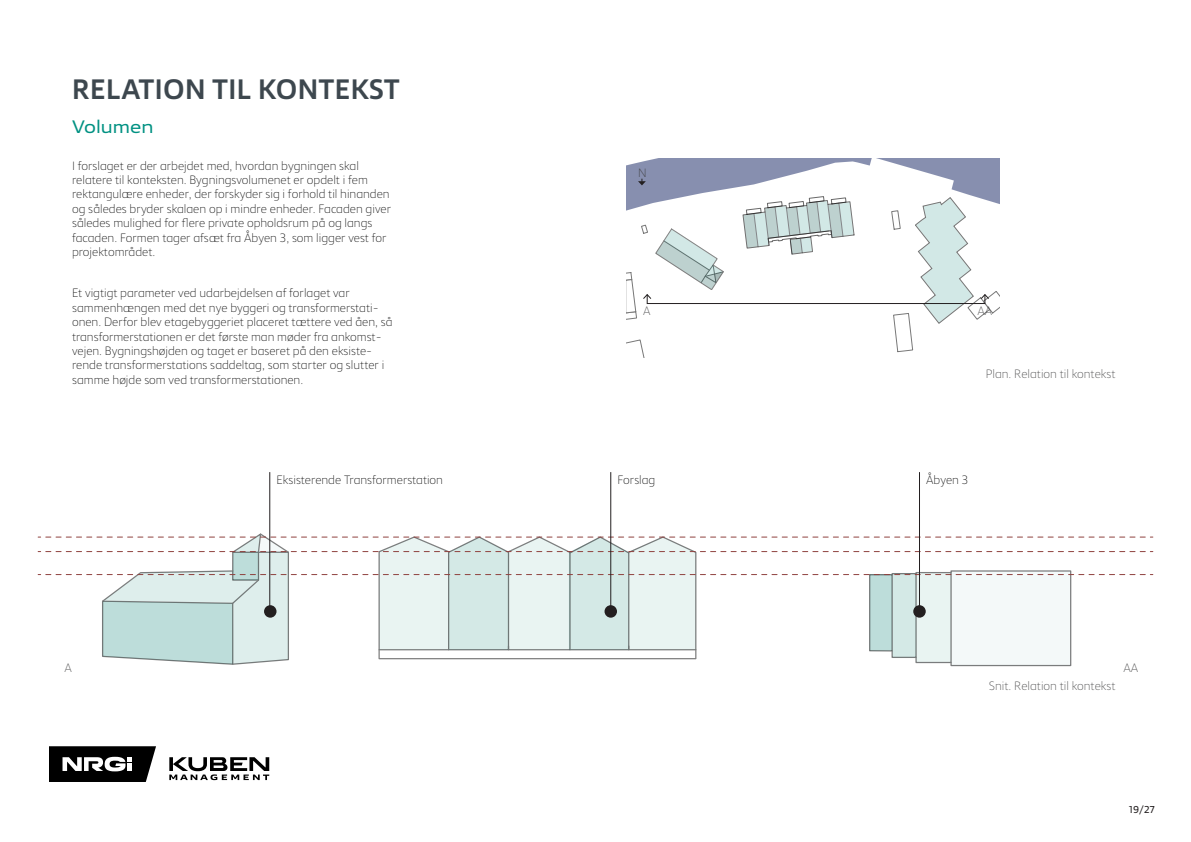
<style>
.page{position:relative;width:1191px;height:842px;background:#fff}
.page>*{position:absolute;margin:0;border:0;box-sizing:border-box;transform-origin:0 0}
.Overskrift{font:500 28px "Vast";letter-spacing:.01em;color:#3d474e}
.Lille_overskirft{font:18px "Vast L";color:#009182}
.Billedtekst{font:200 12px/14.4px "Vast";color:#000001}
.Billedtekst-2{font:200 12px "Vast";color:#3e3e3f}
.t1{font:10px "Vast";color:#231f20}
</style>
<div class="page">
<svg style="left:169px;top:757px;width:100px;height:23px"></svg>
<svg style="left:49px;top:746px;width:107px;height:36px"></svg>
<svg style="left:38px;top:533px;width:1114px;height:133px"></svg>
<hr style="left:269px;top:472px;width:1px;height:138px;background:#231f20">
<hr style="left:610px;top:472px;width:1px;height:138px;background:#231f20">
<hr style="left:919px;top:472px;width:1px;height:138px;background:#231f20">
<div style="left:604px;top:605px;width:13px;height:13px;background:#231f20;border-radius:50%"></div>
<div style="left:264px;top:605px;width:12px;height:13px;background:#231f20;border-radius:50%"></div>
<div style="left:913px;top:605px;width:12px;height:13px;background:#231f20;border-radius:50%"></div>
<svg style="left:626px;top:158px;width:373px;height:199px"></svg>
<p class="Overskrift" style="left:72px;top:71px;width:329px">RELATION TIL KONTEKST</p>
<p class="Lille_overskirft" style="left:72px;top:115px;width:83px">Volumen</p>
<p class="Billedtekst" style="left:72px;top:158px;width:320px">I forslaget er der arbejdet med, hvordan bygningen skal relatere til konteksten. Bygningsvolumenet er opdelt i fem rektangulære enheder, der forskyder sig i forhold til hinanden og således bryder skalaen op i mindre enheder. Facaden giver således mulighed for flere private opholdsrum på og langs facaden. Formen tager afsæt fra Åbyen 3, som ligger vest for projektområdet.</p>
<p class="Billedtekst" style="left:72px;top:286px;width:322px">Et vigtigt parameter ved udarbejdelsen af forlaget var sammenhængen med det nye byggeri og transformerstati&shy;onen. Derfor blev etagebyggeriet placeret tættere ved åen, så transformerstationen er det første man møder fra ankomst&shy;vejen. Bygningshøjden og taget er baseret på den eksiste&shy;rende transformerstations saddeltag, som starter og slutter i samme højde som ved transformerstationen.</p>
<p class="Billedtekst-2" style="left:638px;top:165px;width:10px">N</p>
<p class="Billedtekst-2" style="left:643px;top:304px;width:9px">A</p>
<p class="Billedtekst-2" style="left:977px;top:304px;width:16px">AA</p>
<p class="Billedtekst-2" style="left:985px;top:367px;width:131px">Plan. Relation til kontekst</p>
<p class="Billedtekst" style="left:276px;top:472px;width:168px">Eksisterende Transformerstation</p>
<p class="Billedtekst" style="left:617px;top:472px;width:39px">Forslag</p>
<p class="Billedtekst" style="left:926px;top:472px;width:44px">Åbyen 3</p>
<p class="Billedtekst-2" style="left:65px;top:661px;width:9px">A</p>
<p class="Billedtekst-2" style="left:1123px;top:661px;width:16px">AA</p>
<p class="Billedtekst-2" style="left:989px;top:679px;width:128px">Snit. Relation til kontekst</p>
<p class="t1" style="left:1128px;top:803px;width:28px">19/27</p>
</div>
